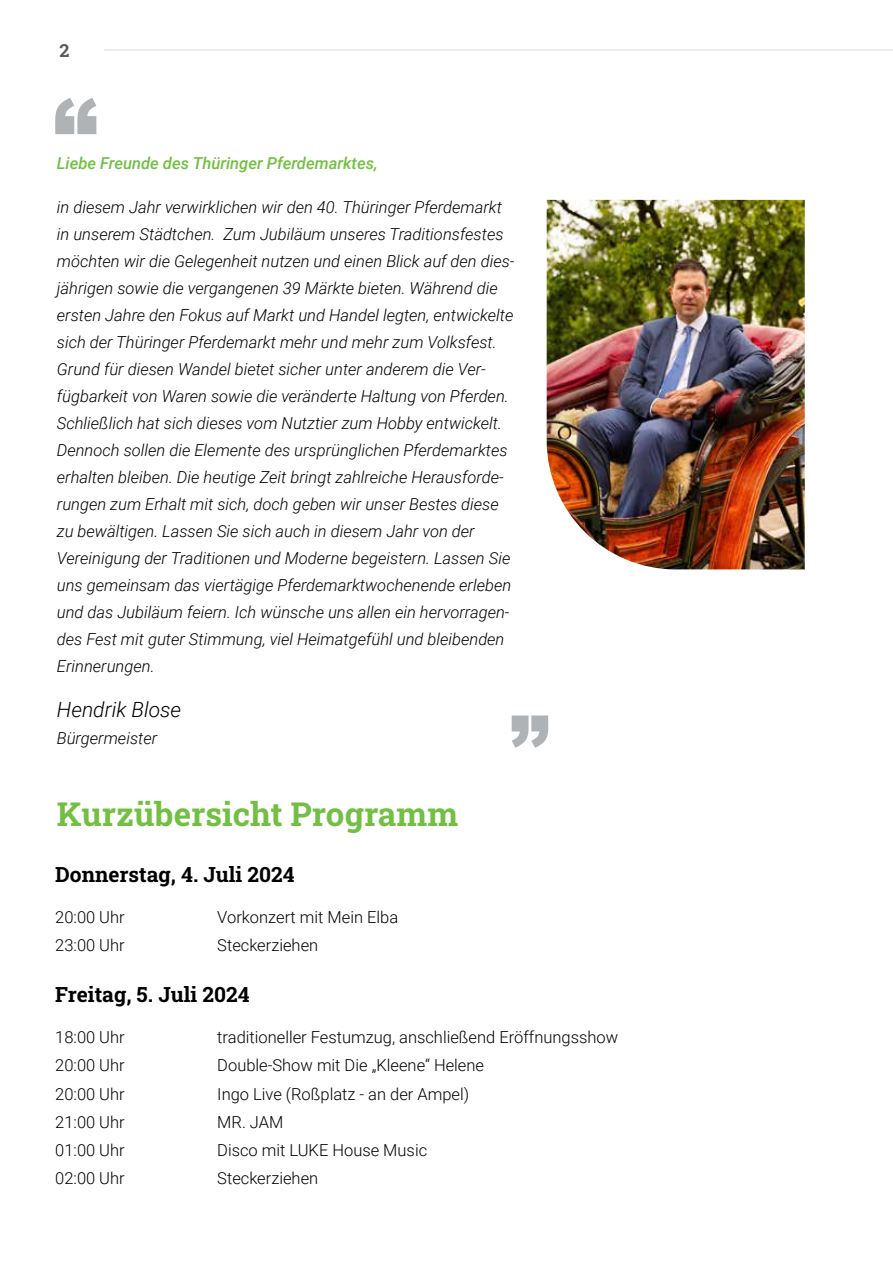
<style>
.page{position:relative;width:893px;height:1263px;background:#fff}
.page>*{position:absolute;margin:0;border:0;box-sizing:border-box;transform-origin:0 0}
.t1{font:33px "Roboto Slab";color:#72bf44}
.t2{font:21px "Roboto Slab";color:#000}
.t3{font:italic 300 21px "Roboto";color:#000}
.t4{font:18px "Roboto Slab";color:#58595b}
.t5{font:italic 300 16.5px/27px "Roboto";color:#000}
.t6{font:300 16.5px "Roboto";color:#000}
.t7{font:italic 500 16.5px "Roboto";color:#72bf44}
</style>
<div class="page">
<svg style="left:512px;top:715px;width:36px;height:33px"></svg>
<img style="left:547px;top:200px;width:258px;height:369px">
<svg style="left:55px;top:98px;width:41px;height:36px"></svg>
<hr style="left:104px;top:50px;width:789px;height:1px;background:#d5d7d8">
<p class="t4" style="left:60px;top:38px;width:11px">2</p>
<p class="t7" style="left:57px;top:152px;width:322px">Liebe Freunde des Thüringer Pferdemarktes,</p>
<p class="t5" style="left:57px;top:193px;width:459px">in diesem Jahr verwirklichen wir den 40. Thüringer Pferdemarkt in unserem Städtchen. Zum Jubiläum unseres Traditionsfestes möchten wir die Gelegenheit nutzen und einen Blick auf den dies&shy;jährigen sowie die vergangenen 39 Märkte bieten. Während die ersten Jahre den Fokus auf Markt und Handel legten, entwickelte sich der Thüringer Pferdemarkt mehr und mehr zum Volksfest.<br>Grund für diesen Wandel bietet sicher unter anderem die Ver&shy;fügbarkeit von Waren sowie die veränderte Haltung von Pferden.<br>Schließlich hat sich dieses vom Nutztier zum Hobby entwickelt.<br>Dennoch sollen die Elemente des ursprünglichen Pferdemarktes erhalten bleiben. Die heutige Zeit bringt zahlreiche Herausforde&shy;rungen zum Erhalt mit sich, doch geben wir unser Bestes diese zu bewältigen. Lassen Sie sich auch in diesem Jahr von der Vereinigung der Traditionen und Moderne begeistern. Lassen Sie uns gemeinsam das viertägige Pferdemarktwochenende erleben und das Jubiläum feiern. Ich wünsche uns allen ein hervorragen&shy;des Fest mit guter Stimmung, viel Heimatgefühl und bleibenden Erinnerungen.</p>
<p class="t3" style="left:57px;top:694px;width:126px">Hendrik Blose</p>
<p class="t5" style="left:57px;top:723px;width:102px">Bürgermeister</p>
<h1 class="t1" style="left:57px;top:791px;width:403px">Kurzübersicht Programm</h1>
<p class="t2" style="left:55px;top:860px;width:241px">Donnerstag, 4. Juli 2024</p>
<p class="t6" style="left:55px;top:905px;width:71px">20:00 Uhr</p>
<p class="t6" style="left:217px;top:905px;width:182px">Vorkonzert mit Mein Elba</p>
<p class="t6" style="left:55px;top:933px;width:71px">23:00 Uhr</p>
<p class="t6" style="left:217px;top:933px;width:102px">Steckerziehen</p>
<p class="t2" style="left:55px;top:980px;width:196px">Freitag, 5. Juli 2024</p>
<p class="t6" style="left:55px;top:1026px;width:71px">18:00 Uhr</p>
<p class="t6" style="left:217px;top:1026px;width:402px">traditioneller Festumzug, anschließend Eröffnungsshow</p>
<p class="t6" style="left:55px;top:1054px;width:71px">20:00 Uhr</p>
<p class="t6" style="left:217px;top:1054px;width:268px">Double-Show mit Die „Kleene“ Helene</p>
<p class="t6" style="left:55px;top:1082px;width:71px">20:00 Uhr</p>
<p class="t6" style="left:217px;top:1082px;width:253px">Ingo Live (Roßplatz - an der Ampel)</p>
<p class="t6" style="left:55px;top:1110px;width:71px">21:00 Uhr</p>
<p class="t6" style="left:217px;top:1110px;width:68px">MR. JAM</p>
<p class="t6" style="left:55px;top:1139px;width:71px">01:00 Uhr</p>
<p class="t6" style="left:217px;top:1139px;width:211px">Disco mit LUKE House Music</p>
<p class="t6" style="left:55px;top:1167px;width:71px">02:00 Uhr</p>
<p class="t6" style="left:217px;top:1167px;width:102px">Steckerziehen</p>
</div>
